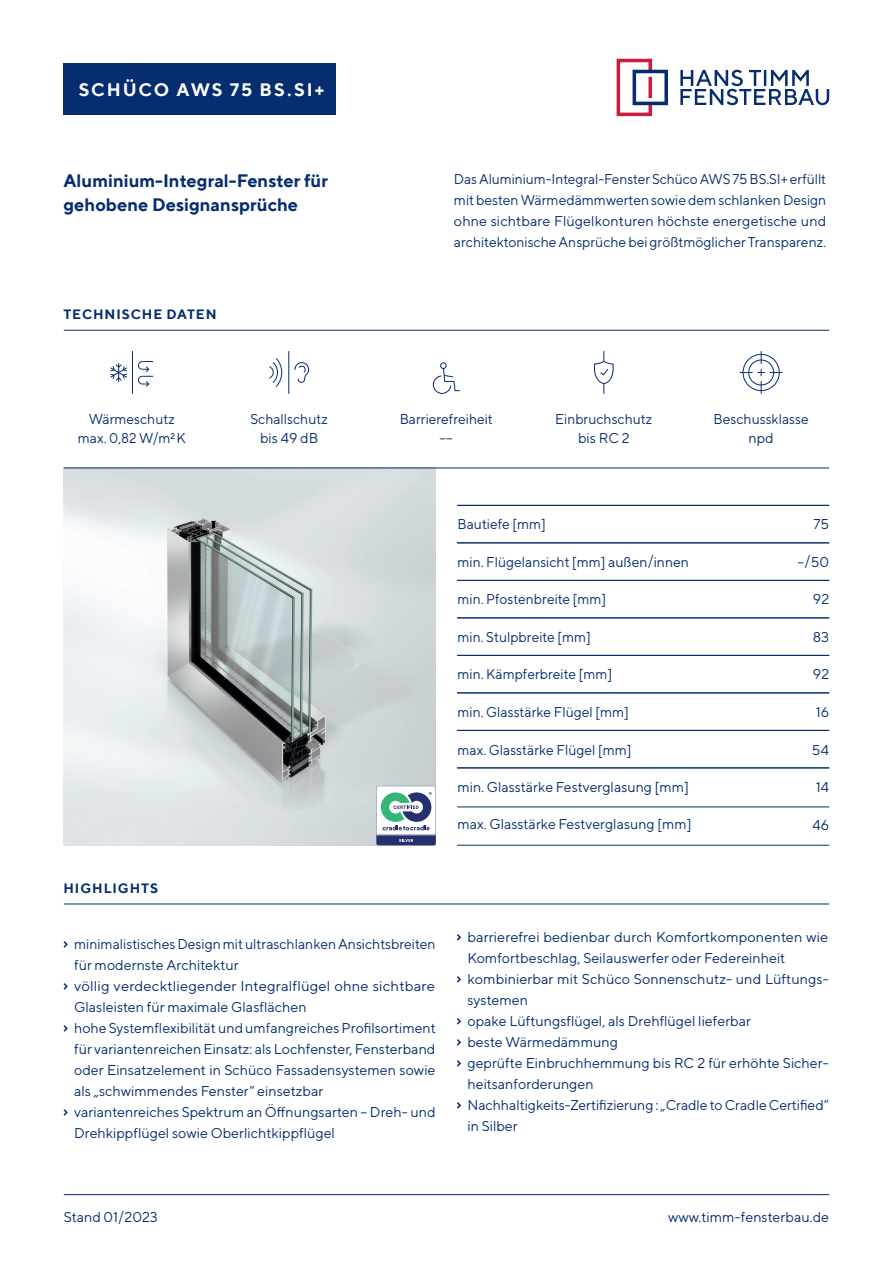
<style>
.page{position:relative;width:893px;height:1263px;background:#fff}
.page>*{position:absolute;margin:0;border:0;box-sizing:border-box;transform-origin:0 0}
.t1{font:700 18px/24px "TT Norms";color:#052d6f}
.t2{font:700 18px "TT Norms";letter-spacing:.1em;color:#fff}
.t3{font:14.25px/21px "TT Norms";color:#052d6f;text-align:center}
.t4{font:700 13.5px "TT Norms";letter-spacing:.07em;color:#052d6f}
</style>
<div class="page">
<div style="left:64px;top:64px;width:272px;height:51px;background:#052d6f"></div>
<svg style="left:617px;top:59px;width:51px;height:57px"></svg>
<svg style="left:680px;top:70px;width:149px;height:35px"></svg>
<hr style="left:64px;top:1194px;width:765px;height:1px;background:#052d6f">
<hr style="left:64px;top:330px;width:765px;height:1px;background:#052d6f">
<hr style="left:64px;top:904px;width:765px;height:1px;background:#052d6f">
<svg style="left:63px;top:941px;width:5px;height:7px"></svg>
<svg style="left:63px;top:983px;width:5px;height:7px"></svg>
<svg style="left:63px;top:1025px;width:5px;height:7px"></svg>
<svg style="left:63px;top:1109px;width:5px;height:7px"></svg>
<svg style="left:457px;top:934px;width:4px;height:7px"></svg>
<svg style="left:457px;top:976px;width:4px;height:7px"></svg>
<svg style="left:457px;top:1018px;width:4px;height:7px"></svg>
<svg style="left:457px;top:1039px;width:4px;height:7px"></svg>
<svg style="left:457px;top:1060px;width:4px;height:7px"></svg>
<svg style="left:457px;top:1102px;width:4px;height:7px"></svg>
<img style="left:64px;top:469px;width:372px;height:376px">
<svg style="left:269px;top:358px;width:13px;height:29px"></svg>
<hr style="left:288px;top:352px;width:1px;height:41px;background:#052d6f">
<svg style="left:294px;top:362px;width:15px;height:21px"></svg>
<hr style="left:132px;top:352px;width:1px;height:41px;background:#052d6f">
<svg style="left:110px;top:363px;width:17px;height:19px"></svg>
<svg style="left:138px;top:361px;width:15px;height:26px"></svg>
<hr style="left:603px;top:352px;width:1px;height:41px;background:#052d6f">
<svg style="left:594px;top:361px;width:20px;height:23px"></svg>
<div style="left:743px;top:354px;width:37px;height:37px;border:1px solid #052d6f;border-radius:50%"></div>
<div style="left:748px;top:360px;width:26px;height:25px;border:1px solid #052d6f;border-radius:50%"></div>
<svg style="left:770px;top:372px;width:12px;height:1px"></svg>
<svg style="left:758px;top:369px;width:6px;height:7px"></svg>
<svg style="left:740px;top:372px;width:12px;height:1px"></svg>
<div style="left:440px;top:362px;width:7px;height:7px;border:1px solid #052d6f;border-radius:50%"></div>
<svg style="left:433px;top:368px;width:27px;height:26px"></svg>
<hr style="left:64px;top:468px;width:765px;height:1px;background:#052d6f">
<svg style="left:376px;top:786px;width:60px;height:59px"></svg>
<hr style="left:457px;top:505px;width:372px;height:1px;background:#052d6f">
<hr style="left:457px;top:543px;width:372px;height:1px;background:#052d6f">
<hr style="left:457px;top:580px;width:372px;height:1px;background:#052d6f">
<hr style="left:457px;top:618px;width:372px;height:1px;background:#052d6f">
<hr style="left:457px;top:655px;width:372px;height:1px;background:#052d6f">
<hr style="left:457px;top:693px;width:372px;height:1px;background:#052d6f">
<hr style="left:457px;top:730px;width:372px;height:1px;background:#052d6f">
<hr style="left:457px;top:768px;width:372px;height:1px;background:#052d6f">
<hr style="left:457px;top:807px;width:372px;height:1px;background:#052d6f">
<hr style="left:457px;top:845px;width:372px;height:1px;background:#052d6f">
<p class="t2" style="left:79px;top:78px;width:247px">SCHÜCO AWS 75 BS.SI+</p>
<p class="t1" style="left:63px;top:169px;width:266px">Aluminium-Integral-Fenster für gehobene Designansprüche</p>
<p class="t3" style="left:454px;top:168px;width:374px;text-align:justify">Das Aluminium-Integral-Fenster Schüco AWS 75 BS.SI+ erfüllt mit besten Wärmedämmwerten sowie dem schlanken Design ohne sichtbare Flügelkonturen höchste energetische und architektonische Ansprüche bei größtmöglicher Transparenz.</p>
<p class="t4" style="left:63px;top:306px;width:155px">TECHNISCHE DATEN</p>
<p class="t3" style="left:89px;top:408px;width:88px">Wärmeschutz</p>
<p class="t3" style="left:78px;top:428px;width:109px">max. 0,82 W/m<sup>2</sup> K</p>
<p class="t4" style="left:63px;top:880px;width:96px">HIGHLIGHTS</p>
<p class="t3" style="left:250px;top:409px;width:79px;line-height:19.4px">Schallschutz bis 49 dB</p>
<p class="t3" style="left:555px;top:409px;width:99px;line-height:19.4px">Einbruchschutz bis RC 2</p>
<p class="t3" style="left:714px;top:409px;width:97px;line-height:19.4px">Beschussklasse npd</p>
<p class="t3" style="left:400px;top:409px;width:95px;line-height:19.4px">Barrierefreiheit ––</p>
<p class="t3" style="left:457px;top:514px;width:90px">Bautiefe [mm]</p>
<p class="t3" style="left:457px;top:551px;width:233px">min. Flügelansicht [mm] außen/innen</p>
<p class="t3" style="left:457px;top:589px;width:150px">min. Pfostenbreite [mm]</p>
<p class="t3" style="left:457px;top:626px;width:135px">min. Stulpbreite [mm]</p>
<p class="t3" style="left:457px;top:664px;width:156px">min. Kämpferbreite [mm]</p>
<p class="t3" style="left:457px;top:701px;width:173px">min. Glasstärke Flügel [mm]</p>
<p class="t3" style="left:457px;top:739px;width:175px">max. Glasstärke Flügel [mm]</p>
<p class="t3" style="left:457px;top:776px;width:233px">min. Glasstärke Festverglasung [mm]</p>
<p class="t3" style="left:457px;top:814px;width:235px">max. Glasstärke Festverglasung [mm]</p>
<p class="t3" style="left:813px;top:514px;width:17px">75</p>
<p class="t3" style="left:797px;top:551px;width:33px">–/50</p>
<p class="t3" style="left:813px;top:589px;width:18px">92</p>
<p class="t3" style="left:813px;top:626px;width:18px">83</p>
<p class="t3" style="left:813px;top:664px;width:18px">92</p>
<p class="t3" style="left:816px;top:701px;width:15px">16</p>
<p class="t3" style="left:812px;top:739px;width:19px">54</p>
<p class="t3" style="left:816px;top:776px;width:15px">14</p>
<p class="t3" style="left:812px;top:814px;width:18px">46</p>
<p class="t3" style="left:74px;top:933px;width:363px;text-align:left">minimalistisches Design mit ultraschlanken Ansichtsbreiten für modernste Architektur<br>völlig verdecktliegender Integralflügel ohne sichtbare Glasleisten für maximale Glasflächen<br>hohe Systemflexibilität und umfangreiches Profilsortiment für variantenreichen Einsatz: als Lochfenster, Fensterband oder Einsatzelement in Schüco Fassadensystemen sowie als „schwimmendes Fenster“ einsetzbar<br>variantenreiches Spektrum an Öffnungsarten – Dreh- und Drehkippflügel sowie Oberlichtkippflügel</p>
<p class="t3" style="left:467px;top:926px;width:363px;text-align:left">barrierefrei bedienbar durch Komfortkomponenten wie Komfortbeschlag, Seilauswerfer oder Federeinheit kombinierbar mit Schüco Sonnenschutz- und Lüftungs&shy;systemen<br>opake Lüftungsflügel, als Drehflügel lieferbar<br>beste Wärmedämmung<br>geprüfte Einbruchhemmung bis RC 2 für erhöhte Sicher&shy;heitsanforderungen<br>Nachhaltigkeits-Zertifizierung : „Cradle to Cradle Certified“ in Silber</p>
<p class="t3" style="left:64px;top:1206px;width:96px">Stand 01/2023</p>
<p class="t3" style="left:668px;top:1206px;width:163px">www.timm-fensterbau.de</p>
</div>
